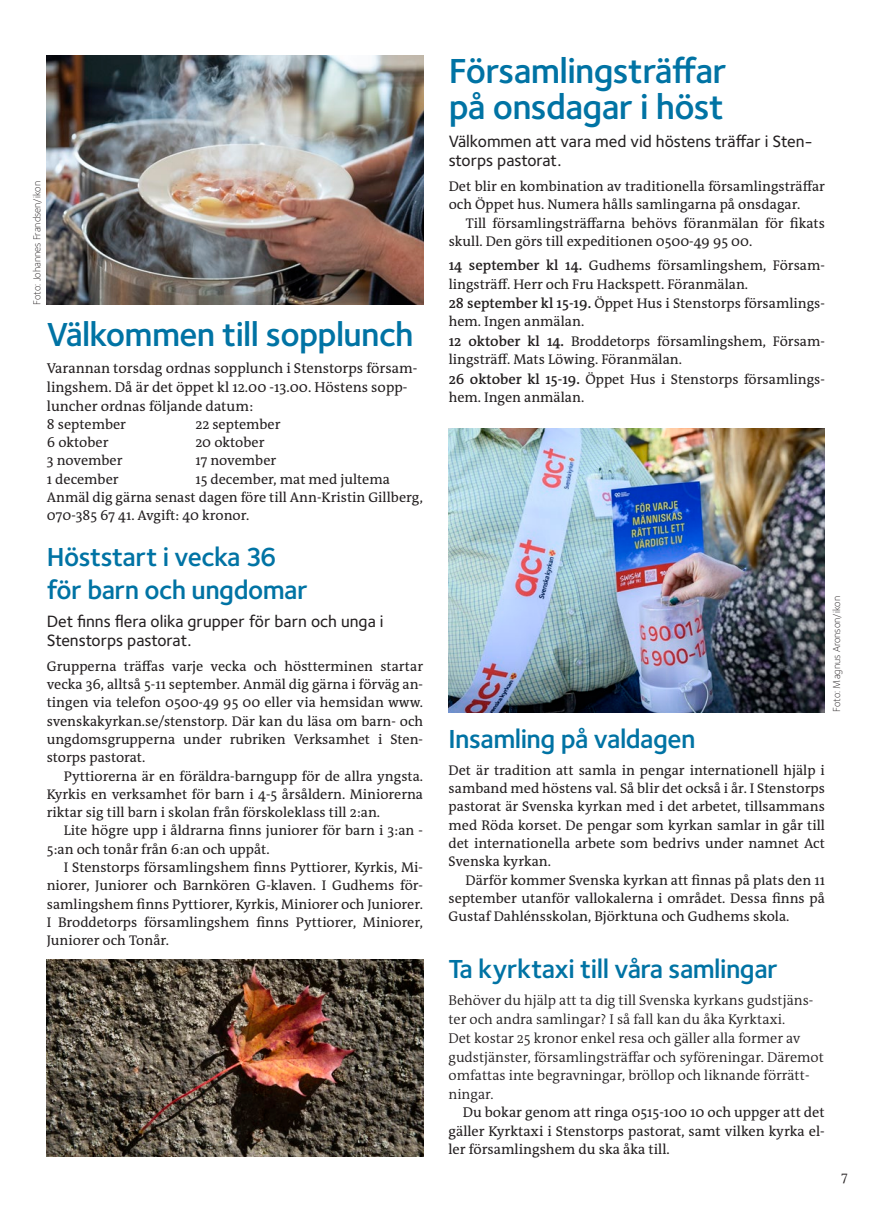
<style>
.page{position:relative;width:893px;height:1212px;background:#fff}
.page>*{position:absolute;margin:0;border:0;box-sizing:border-box;transform-origin:0 0}
.Rubrik_24_demi{font:600 36px "Foundry Sterling OT3";letter-spacing:-.02em;color:#0073a4}
.Rubrik_24_demi-2{font:600 34.5px "Foundry Sterling OT3";letter-spacing:-.02em;color:#0073a4}
.Rubrik_färg18pt{font:600 27px/33px "Foundry Sterling OT3";letter-spacing:-.02em;color:#0073a4}
.Ingress{font:500 16.95px/19.5px "Foundry Sterling OT3";color:#231f20}
.Rubrik_24_demi-3{font:14.4px/18.8px "The Antiqua B W5 Plain";color:#231f20}
.Rubrik_färg18pt-2{font:300 14.25px/18.8px "The Antiqua B W4";color:#231f20}
.Brödtext{font:14.25px/18.3px "The Antiqua B W5 Plain";color:#231f20;text-align:justify}
.Brödtext-2{font:14.1px/18.3px "The Antiqua B W5 Plain";color:#231f20}
.brödtext_stycke_indr{font:14.1px/18.3px "The Antiqua B W5 Plain";color:#231f20;text-align:justify}
.t1{font:300 13.5px "The Antiqua B W4";color:#231f20}
.Bildbyline{font:300 10.5px "Foundry Sterling OT3";color:#231f20}
.s1{font-family:"The Antiqua B W6";font-weight:600;font-size:14.4px}
</style>
<div class="page">
<img style="left:47px;top:55px;width:376px;height:249px">
<img style="left:448px;top:428px;width:377px;height:284px">
<img style="left:47px;top:960px;width:376px;height:197px">
<p class="Bildbyline" style="left:30px;top:305px;width:125px;rotate:-90deg">Foto: Johannes Frandsen/ikon</p>
<p class="Rubrik_24_demi-2" style="left:47px;top:307px;width:368px">Välkommen till sopplunch</p>
<p class="Rubrik_24_demi-3" style="left:47px;top:359px;width:372px">Varannan torsdag ordnas sopplunch i Stenstorps försam&shy;lingshem. Då är det öppet kl 12.00 -13.00. Höstens sopp&shy;luncher ordnas följande datum:</p>
<p class="Brödtext-2" style="left:47px;top:415px;width:81px">8 september</p>
<p class="Brödtext-2" style="left:195px;top:415px;width:87px">22 september</p>
<p class="Brödtext-2" style="left:47px;top:433px;width:63px">6 oktober</p>
<p class="Brödtext-2" style="left:195px;top:433px;width:71px">20 oktober</p>
<p class="Brödtext-2" style="left:47px;top:452px;width:77px">3 november</p>
<p class="Brödtext-2" style="left:195px;top:452px;width:82px">17 november</p>
<p class="Brödtext-2" style="left:47px;top:470px;width:73px">1 december</p>
<p class="Brödtext-2" style="left:195px;top:470px;width:196px">15 december, mat med jultema</p>
<p class="Brödtext-2" style="left:47px;top:488px;width:378px">Anmäl dig gärna senast dagen före till Ann-Kristin Gillberg,<br>070-385 67 41. Avgift: 40 kronor.</p>
<p class="Rubrik_färg18pt" style="left:47px;top:538px;width:263px">Höststart i vecka 36 för barn och ungdomar</p>
<p class="Ingress" style="left:47px;top:610px;width:338px">Det finns flera olika grupper för barn och unga i<br>Stenstorps pastorat.</p>
<p class="Brödtext-2" style="left:47px;top:657px;width:378px;text-align:justify">Grupperna träffas varje vecka och höstterminen startar vecka 36, alltså 5-11 september. Anmäl dig gärna i förväg an&shy;tingen via telefon 0500-49 95 00 eller via hemsidan www. svenskakyrkan.se/stenstorp. Där kan du läsa om barn- och ungdomsgrupperna under rubriken Verksamhet i Sten&shy;storps pastorat.</p>
<p class="brödtext_stycke_indr" style="left:47px;top:767px;width:378px;text-indent:17px">Pyttiorerna är en föräldra-barngupp för de allra yngsta.<br>Kyrkis en verksamhet för barn i 4-5 årsåldern. Miniorerna riktar sig till barn i skolan från förskoleklass till 2:an.</p>
<p class="brödtext_stycke_indr" style="left:47px;top:822px;width:378px;text-indent:17px">Lite högre upp i åldrarna finns juniorer för barn i 3:an -<br>5:an och tonår från 6:an och uppåt.</p>
<p class="brödtext_stycke_indr" style="left:47px;top:858px;width:378px;text-indent:17px">I Stenstorps församlingshem finns Pyttiorer, Kyrkis, Mi&shy;niorer, Juniorer och Barnkören G-klaven. I Gudhems för&shy;samlingshem finns Pyttiorer, Kyrkis, Miniorer och Juniorer.<br>I Broddetorps församlingshem finns Pyttiorer, Miniorer, Juniorer och Tonår.</p>
<p class="Rubrik_24_demi" style="left:449px;top:43px;width:280px">Församlingsträffar</p>
<p class="Rubrik_24_demi" style="left:449px;top:79px;width:277px">på onsdagar i höst</p>
<p class="Ingress" style="left:449px;top:130px;width:366px">Välkommen att vara med vid höstens träffar i Sten&shy;storps pastorat.</p>
<p class="Brödtext-2" style="left:449px;top:177px;width:378px">Det blir en kombination av traditionella församlingsträffar och Öppet hus. Numera hålls samlingarna på onsdagar.</p>
<p class="brödtext_stycke_indr" style="left:449px;top:214px;width:378px;text-indent:17px">Till församlingsträffarna behövs föranmälan för fikats skull. Den görs till expeditionen 0500-49 95 00.</p>
<p class="Brödtext-2" style="left:449px;top:256px;width:378px"><span class="s1">14 september kl 14.</span> Gudhems församlingshem, Försam&shy;lingsträff. Herr och Fru Hackspett. Föranmälan.</p>
<p class="Brödtext-2" style="left:449px;top:294px;width:378px"><span class="s1">28 september kl 15-19.</span> Öppet Hus i Stenstorps församlings&shy;hem. Ingen anmälan.</p>
<p class="Brödtext-2" style="left:449px;top:332px;width:378px"><span class="s1">12 oktober kl 14.</span> Broddetorps församlingshem, Försam&shy;lingsträff. Mats Löwing. Föranmälan.</p>
<p class="Brödtext-2" style="left:449px;top:370px;width:378px"><span class="s1">26 oktober kl 15-19.</span> Öppet Hus i Stenstorps församlings&shy;hem. Ingen anmälan.</p>
<p class="Rubrik_färg18pt" style="left:449px;top:721px;width:248px">Insamling på valdagen</p>
<p class="Brödtext-2" style="left:449px;top:761px;width:378px;text-align:justify">Det är tradition att samla in pengar internationell hjälp i samband med höstens val. Så blir det också i år. I Stenstorps pastorat är Svenska kyrkan med i det arbetet, tillsammans med Röda korset. De pengar som kyrkan samlar in går till det internationella arbete som bedrivs under namnet Act Svenska kyrkan.</p>
<p class="brödtext_stycke_indr" style="left:449px;top:871px;width:378px;text-indent:17px">Därför kommer Svenska kyrkan att finnas på plats den 11 september utanför vallokalerna i området. Dessa finns på Gustaf Dahlénsskolan, Björktuna och Gudhems skola.</p>
<p class="Bildbyline" style="left:829px;top:712px;width:117px;rotate:-90deg">Foto: Magnus Aronson/ikon</p>
<p class="Rubrik_färg18pt" style="left:448px;top:951px;width:331px">Ta kyrktaxi till våra samlingar</p>
<p class="Rubrik_färg18pt-2" style="left:448px;top:991px;width:377px">Behöver du hjälp att ta dig till Svenska kyrkans gudstjäns&shy;ter och andra samlingar? I så fall kan du åka Kyrktaxi.<br>Det kostar 25 kronor enkel resa och gäller alla former av gudstjänster, församlingsträffar och syföreningar. Däremot omfattas inte begravningar, bröllop och liknande förrätt&shy;ningar.</p>
<p class="Brödtext" style="left:448px;top:1103px;width:378px;text-indent:14px">Du bokar genom att ringa 0515-100 10 och uppger att det gäller Kyrktaxi i Stenstorps pastorat, samt vilken kyrka el&shy;ler församlingshem du ska åka till.</p>
<p class="t1" style="left:841px;top:1168px;width:8px">7</p>
</div>
